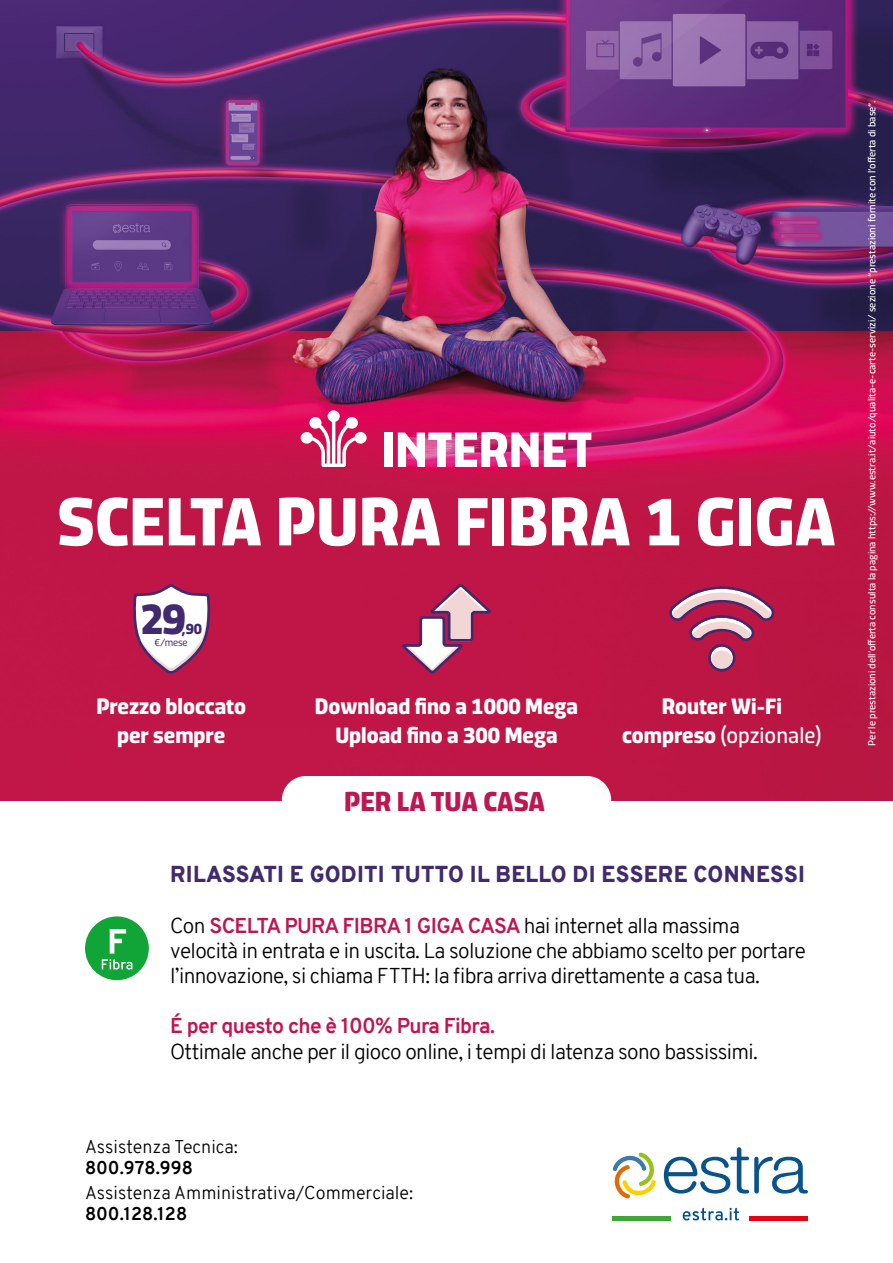
<style>
.page{position:relative;width:893px;height:1263px;background:#fff}
.page>*{position:absolute;margin:0;border:0;box-sizing:border-box;transform-origin:0 0}
.t1{font:700 69px "Dic Sans";color:#fff}
.t2{font:700 50.25px "Dic Sans";color:#fff}
.t3{font:700 43.5px "Dic Sans";color:#412b6e}
.t4{font:700 27.75px "Dic Sans";color:#bd1752}
.t5{font:700 22.5px "Dic Sans";color:#fff}
.t6{font:900 22.5px "Overpass";letter-spacing:.01em;color:#412b6e}
.t7{font:22.5px "Dic Sans";color:#fff}
.t8{font:300 21px/25.2px "Overpass";letter-spacing:-.03em;color:#000}
.t9{font:300 18px "Overpass";color:#000}
.t10{font:700 18px "Overpass";color:#000}
.t11{font:700 15px "Dic Sans";color:#412b6e}
.t12{font:10.5px "Dic Sans";color:#fff}
.t13{font:10.5px "Dic Sans";color:#412b6e}
.s1{font-weight:700}
.s2{font-weight:700;color:#bd1752}
</style>
<div class="page">
<hr style="left:613px;top:1216px;width:58px;height:4px;background:#40a636">
<hr style="left:750px;top:1216px;width:58px;height:4px;background:#e30514">
<svg style="left:683px;top:1208px;width:56px;height:12px"></svg>
<div style="left:0;top:727px;width:893px;height:73px;background:#c01747"></div>
<img style="left:0;top:0;width:893px;height:727px">
<div style="left:282px;top:776px;width:329px;height:48px;background:#fff;border-radius:24px"></div>
<svg style="left:612px;top:1152px;width:44px;height:47px"></svg>
<svg style="left:664px;top:1147px;width:144px;height:46px"></svg>
<svg style="left:301px;top:410px;width:66px;height:57px"></svg>
<svg style="left:401px;top:581px;width:91px;height:95px;background:#c15479"></svg>
<svg style="left:132px;top:583px;width:83px;height:90px"></svg>
<div style="left:85px;top:916px;width:64px;height:64px;background:#11a538;border-radius:50%"></div>
<svg style="left:110px;top:929px;width:16px;height:24px"></svg>
<svg style="left:102px;top:959px;width:30px;height:10px"></svg>
<svg style="left:668px;top:586px;width:107px;height:85px;background:#ba4a6f"></svg>
<p class="t2" style="left:381px;top:413px;width:212px">INTERNET</p>
<p class="t1" style="left:57px;top:471px;width:780px">SCELTA PURA FIBRA 1 GIGA</p>
<p class="t3" style="left:140px;top:587px;width:48px">29</p>
<p class="t11" style="left:182px;top:618px;width:22px">,90</p>
<p class="t13" style="left:155px;top:635px;width:35px">€/mese</p>
<p class="t5" style="left:96px;top:690px;width:151px">Prezzo bloccato</p>
<p class="t5" style="left:117px;top:719px;width:109px">per sempre</p>
<p class="t5" style="left:315px;top:690px;width:265px">Download fino a 1000 Mega</p>
<p class="t5" style="left:335px;top:719px;width:224px">Upload fino a 300 Mega</p>
<p class="t4" style="left:344px;top:781px;width:203px">PER LA TUA CASA</p>
<p class="t5" style="left:662px;top:690px;width:122px">Router Wi-Fi</p>
<p class="t7" style="left:622px;top:719px;width:201px"><span class="s1">compreso</span> (opzionale)</p>
<p class="t6" style="left:170px;top:858px;width:636px">RILASSATI E GODITI TUTTO IL BELLO DI ESSERE CONNESSI</p>
<p class="t8" style="left:170px;top:913px;width:637px">Con <span class="s2">SCELTA PURA FIBRA 1 GIGA CASA</span> hai internet alla massima velocità in entrata e in uscita. La soluzione che abbiamo scelto per portare l’innovazione, si chiama FTTH: la fibra arriva direttamente a casa tua.</p>
<p class="t8" style="left:170px;top:1014px;width:589px"><span class="s2">É per questo che è 100% Pura Fibra.<br></span>Ottimale anche per il gioco online, i tempi di latenza sono bassissimi.</p>
<p class="t9" style="left:85px;top:1134px;width:154px">Assistenza Tecnica:</p>
<p class="t10" style="left:85px;top:1155px;width:109px">800.978.998</p>
<p class="t9" style="left:85px;top:1180px;width:330px">Assistenza Amministrativa/Commerciale:</p>
<p class="t10" style="left:85px;top:1201px;width:104px">800.128.128</p>
<p class="t12" style="left:864px;top:745px;width:646px;rotate:-90deg">Per le prestazioni dell’offerta consulta la pagina https://www.estra.it/aiuto/qualita-e-carte-servizi/ sezione “prestazioni fornite con l’offerta di base”.</p>
</div>
